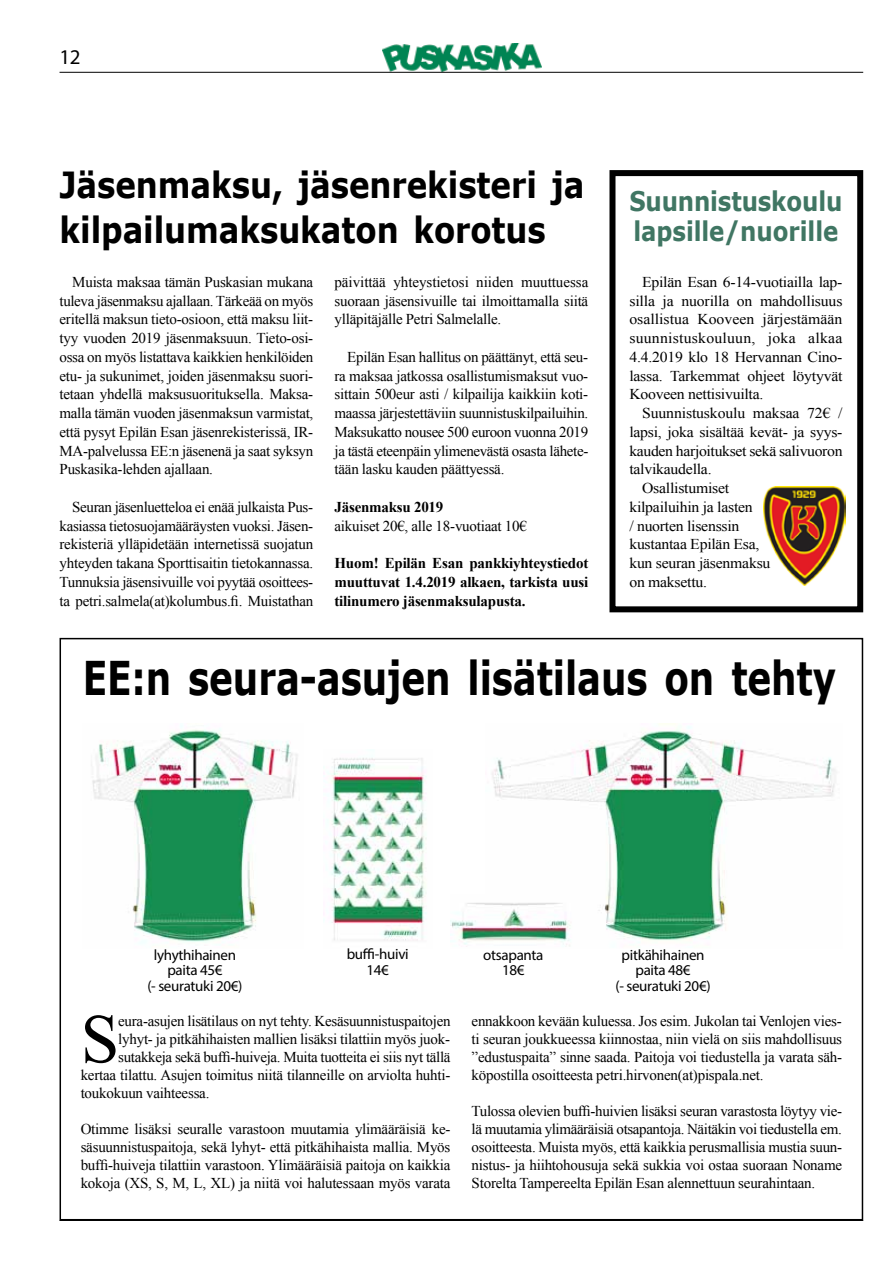
<style>
.page{position:relative;width:893px;height:1263px;background:#fff}
.page>*{position:absolute;margin:0;border:0;box-sizing:border-box;transform-origin:0 0}
.t1{font:69.3px "Times New Roman";color:#000}
.t2{font:700 46.5px "Verdana";letter-spacing:-.005em;color:#000;scale:.77 1}
.t3{font:700 36px/45px "Verdana";letter-spacing:-.005em;color:#000;scale:.86 1}
.t4{font:700 27px/30px "Verdana";letter-spacing:-.005em;color:#407663;scale:.85 1}
.t5{font:21px "Myriad Pro";color:#000}
.t6{font:15px/18.8px "Times New Roman";letter-spacing:-.015em;color:#000;text-align:justify}
.t7{font:15px/18.8px "Times New Roman";letter-spacing:-.015em;color:#000;text-align:justify;scale:1.05 1}
.t8{font:700 15px/18.8px "Times New Roman";letter-spacing:-.015em;color:#000;text-align:justify}
.t9{font:15px/15.9px "Myriad Pro";letter-spacing:-.02em;color:#000;text-align:center}
</style>
<div class="page">
<img style="left:382px;top:44px;width:159px;height:28px">
<hr style="left:60px;top:72px;width:803px;height:1px;background:#000">
<hr style="left:60px;top:1220px;width:803px;height:1px;background:#000">
<img style="left:492px;top:723px;width:344px;height:220px">
<img style="left:91px;top:725px;width:207px;height:218px">
<img style="left:451px;top:895px;width:127px;height:51px">
<img style="left:323px;top:757px;width:104px;height:184px">
<div style="left:609px;top:170px;width:254px;height:442px;border:6px solid #000"></div>
<img style="left:763px;top:486px;width:82px;height:100px">
<h3 class="t5" style="left:60px;top:44px;width:23px">12</h3>
<h3 class="t3" style="left:60px;top:161px;width:612px">Jäsenmaksu, jäsenrekisteri ja kilpailumaksukaton korotus</h3>
<p class="t6" style="left:60px;top:272px;width:255px;text-indent:13px">Muista maksaa tämän Puskasian mukana tuleva jäsenmaksu ajallaan. Tärkeää on myös eritellä maksun tieto-osioon, että maksu liit&shy;tyy vuoden 2019 jäsenmaksuun. Tieto-osi&shy;ossa on myös listattava kaikkien henkilöiden etu- ja sukunimet, joiden jäsenmaksu suori&shy;tetaan yhdellä maksusuorituksella. Maksa&shy;malla tämän vuoden jäsenmaksun varmistat, että pysyt Epilän Esan jäsenrekisterissä, IR-MA-palvelussa EE:n jäsenenä ja saat syksyn Puskasika-lehden ajallaan.</p>
<p class="t6" style="left:60px;top:497px;width:255px;text-indent:13px">Seuran jäsenluetteloa ei enää julkaista Pus&shy;kasiassa tietosuojamääräysten vuoksi. Jäsen&shy;rekisteriä ylläpidetään internetissä suojatun yhteyden takana Sporttisaitin tietokannassa.<br>Tunnuksia jäsensivuille voi pyytää osoittees&shy;ta petri.salmela(at)kolumbus.fi. Muistathan</p>
<p class="t6" style="left:334px;top:272px;width:255px">päivittää yhteystietosi niiden muuttuessa suoraan jäsensivuille tai ilmoittamalla siitä ylläpitäjälle Petri Salmelalle.</p>
<p class="t6" style="left:334px;top:347px;width:255px;text-indent:13px">Epilän Esan hallitus on päättänyt, että seu&shy;ra maksaa jatkossa osallistumismaksut vuo&shy;sittain 500eur asti / kilpailija kaikkiin koti&shy;maassa järjestettäviin suunnistuskilpailuihin.<br>Maksukatto nousee 500 euroon vuonna 2019 ja tästä eteenpäin ylimenevästä osasta lähete&shy;tään lasku kauden päättyessä.</p>
<p class="t8" style="left:334px;top:497px;width:110px">Jäsenmaksu 2019</p>
<p class="t6" style="left:334px;top:516px;width:194px">aikuiset 20€, alle 18-vuotiaat 10€</p>
<p class="t8" style="left:334px;top:553px;width:255px">Huom! Epilän Esan pankkiyhteystiedot muuttuvat 1.4.2019 alkaen, tarkista uusi tilinumero jäsenmaksulapusta.</p>
<h3 class="t4" style="left:629px;top:186px;width:252px">Suunnistuskoulu lapsille/nuorille</h3>
<p class="t7" style="left:629px;top:272px;width:205px;text-indent:13px">Epilän Esan 6-14-vuotiailla lap&shy;silla ja nuorilla on mahdollisuus osallistua Kooveen järjestämään suunnistuskouluun, joka alkaa 4.4.2019 klo 18 Hervannan Cino&shy;lassa. Tarkemmat ohjeet löytyvät Kooveen nettisivuilta.</p>
<p class="t7" style="left:642px;top:403px;width:192px">Suunnistuskoulu maksaa 72€ /</p>
<p class="t7" style="left:629px;top:422px;width:204px">lapsi, joka sisältää kevät- ja syys-</p>
<p class="t7" style="left:629px;top:441px;width:205px">kauden harjoitukset sekä salivuoron</p>
<p class="t7" style="left:629px;top:460px;width:80px">talvikaudella.</p>
<p class="t7" style="left:642px;top:478px;width:85px">Osallistumiset</p>
<p class="t7" style="left:629px;top:497px;width:119px">kilpailuihin ja lasten</p>
<p class="t7" style="left:629px;top:516px;width:106px">/ nuorten lisenssin</p>
<p class="t7" style="left:629px;top:535px;width:125px">kustantaa Epilän Esa,</p>
<p class="t7" style="left:629px;top:553px;width:136px">kun seuran jäsenmaksu</p>
<p class="t7" style="left:629px;top:572px;width:76px">on maksettu.</p>
<h2 class="t2" style="left:83px;top:645px;width:980px">EE:n seura-asujen lisätilaus on tehty</h2>
<p class="t9" style="left:347px;top:945px;width:64px">buffi-huivi<br>14€</p>
<p class="t9" style="left:147px;top:946px;width:97px">lyhythihainen paita 45€<br>(- seuratuki 20€)</p>
<p class="t9" style="left:483px;top:946px;width:62px">otsapanta<br>18€</p>
<p class="t6" style="left:472px;top:1012px;width:372px;line-height:18px">ennakkoon kevään kuluessa. Jos esim. Jukolan tai Venlojen vies&shy;ti seuran joukkueessa kiinnostaa, niin vielä on siis mahdollisuus ”edustuspaita” sinne saada. Paitoja voi tiedustella ja varata säh&shy;köpostilla osoitteesta petri.hirvonen(at)pispala.net.</p>
<p class="t6" style="left:472px;top:1102px;width:372px;line-height:18px">Tulossa olevien buffi-huivien lisäksi seuran varastosta löytyy vie&shy;lä muutamia ylimääräisiä otsapantoja. Näitäkin voi tiedustella em. osoitteesta. Muista myös, että kaikkia perusmallisia mustia suun&shy;nistus- ja hiihtohousuja sekä sukkia voi ostaa suoraan Noname Storelta Tampereelta Epilän Esan alennettuun seurahintaan.</p>
<p class="t9" style="left:615px;top:946px;width:97px">pitkähihainen paita 48€<br>(- seuratuki 20€)</p>
<h1 class="t1" style="left:81px;top:992px;width:40px">S</h1>
<p class="t6" style="left:118px;top:1011px;width:334px">eura-asujen lisätilaus on nyt tehty. Kesäsuunnistuspaitojen</p>
<p class="t6" style="left:118px;top:1029px;width:333px">lyhyt- ja pitkähihaisten mallien lisäksi tilattiin myös juok-</p>
<p class="t6" style="left:118px;top:1047px;width:334px">sutakkeja sekä buffi-huiveja. Muita tuotteita ei siis nyt tällä</p>
<p class="t6" style="left:81px;top:1065px;width:371px">kertaa tilattu. Asujen toimitus niitä tilanneille on arviolta huhti-</p>
<p class="t6" style="left:81px;top:1083px;width:130px">toukokuun vaihteessa.</p>
<p class="t6" style="left:81px;top:1120px;width:371px;line-height:18px">Otimme lisäksi seuralle varastoon muutamia ylimääräisiä ke&shy;säsuunnistuspaitoja, sekä lyhyt- että pitkähihaista mallia. Myös buffi-huiveja tilattiin varastoon. Ylimääräisiä paitoja on kaikkia kokoja (XS, S, M, L, XL) ja niitä voi halutessaan myös varata</p>
</div>
